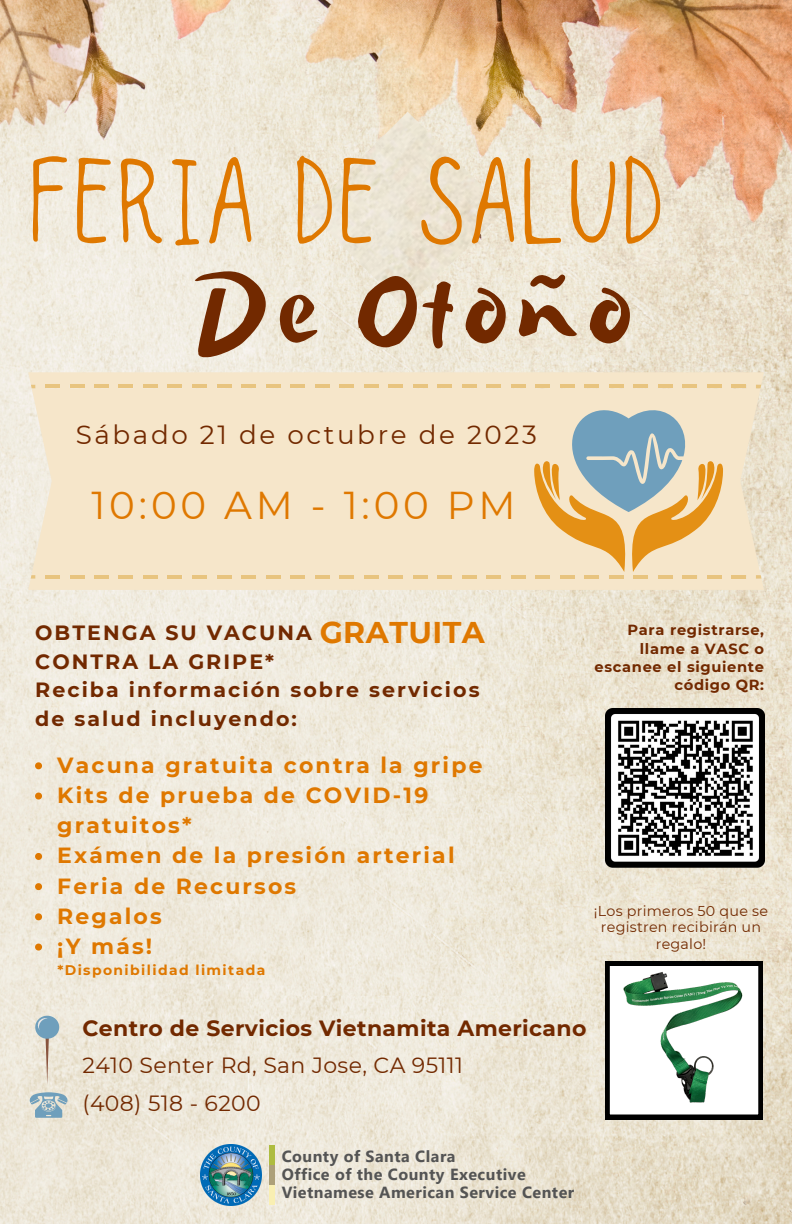
<style>
.page{position:relative;width:792px;height:1224px;background:#fff}
.page>*{position:absolute;margin:0;border:0;box-sizing:border-box;transform-origin:0 0}
.t1{font:110.4px "Beach Resort";letter-spacing:.105em;color:#722900}
.t2{font:101.8px "Seattle";color:#df7800}
.t3{font:38.8px "Montserrat";letter-spacing:.1em;color:#df7800}
.t4{font:700 30px "Montserrat";letter-spacing:.015em;color:#df7800}
.t5{font:26.2px "Montserrat";letter-spacing:.1em;color:#722900}
.t6{font:700 22px/30.2px "Montserrat";letter-spacing:.1em;color:#df7800}
.t7{font:22px "Montserrat";letter-spacing:.015em;color:#722900}
.t8{font:700 22px "Montserrat";letter-spacing:.015em;color:#722900}
.t9{font:700 20.6px/28.4px "Montserrat";letter-spacing:.1em;color:#722900}
.t10{font:700 16px "Segoe UI";letter-spacing:.03em;color:#545454}
.t11{font:700 14.6px/18.2px "Montserrat";letter-spacing:.045em;color:#722900;text-align:right}
.t12{font:14.2px/16.6px "Montserrat";letter-spacing:.015em;color:#722900;text-align:center}
.t13{font:700 14px "Montserrat";letter-spacing:.1em;color:#df7800}
</style>
<div class="page">
<img style="left:0;top:0;width:792px;height:1224px">
<img style="left:308px;top:112px;width:197px;height:197px">
<svg style="left:35px;top:1016px;width:24px;height:69px;background:#c8cdc9"></svg>
<svg style="left:29px;top:1092px;width:39px;height:26px"></svg>
<svg style="left:35px;top:762px;width:7px;height:7px"></svg>
<svg style="left:35px;top:793px;width:7px;height:7px"></svg>
<svg style="left:35px;top:853px;width:7px;height:7px"></svg>
<svg style="left:35px;top:883px;width:7px;height:7px"></svg>
<svg style="left:35px;top:913px;width:7px;height:7px"></svg>
<svg style="left:35px;top:944px;width:7px;height:7px"></svg>
<div style="left:28px;top:372px;width:736px;height:218px;background:#f6e6ca"></div>
<hr style="left:290px;top:385px;width:15px;height:3px;background:#e8c47f">
<hr style="left:266px;top:385px;width:14px;height:3px;background:#e8c47f">
<hr style="left:217px;top:385px;width:14px;height:3px;background:#e8c47f">
<hr style="left:266px;top:575px;width:14px;height:4px;background:#e8c47f">
<hr style="left:241px;top:575px;width:15px;height:4px;background:#e8c47f">
<hr style="left:241px;top:385px;width:15px;height:3px;background:#e8c47f">
<hr style="left:290px;top:575px;width:15px;height:4px;background:#e8c47f">
<hr style="left:364px;top:385px;width:15px;height:3px;background:#e8c47f">
<hr style="left:388px;top:575px;width:15px;height:4px;background:#e8c47f">
<hr style="left:315px;top:575px;width:14px;height:4px;background:#e8c47f">
<hr style="left:364px;top:575px;width:15px;height:4px;background:#e8c47f">
<hr style="left:339px;top:385px;width:15px;height:3px;background:#e8c47f">
<hr style="left:315px;top:385px;width:14px;height:3px;background:#e8c47f">
<hr style="left:339px;top:575px;width:15px;height:4px;background:#e8c47f">
<hr style="left:217px;top:575px;width:14px;height:4px;background:#e8c47f">
<hr style="left:119px;top:385px;width:14px;height:3px;background:#e8c47f">
<hr style="left:119px;top:575px;width:14px;height:4px;background:#e8c47f">
<hr style="left:94px;top:575px;width:15px;height:4px;background:#e8c47f">
<hr style="left:94px;top:385px;width:15px;height:3px;background:#e8c47f">
<hr style="left:70px;top:575px;width:14px;height:4px;background:#e8c47f">
<hr style="left:70px;top:385px;width:14px;height:3px;background:#e8c47f">
<hr style="left:143px;top:385px;width:15px;height:3px;background:#e8c47f">
<hr style="left:192px;top:575px;width:15px;height:4px;background:#e8c47f">
<hr style="left:143px;top:575px;width:15px;height:4px;background:#e8c47f">
<hr style="left:168px;top:385px;width:14px;height:3px;background:#e8c47f">
<hr style="left:192px;top:385px;width:15px;height:3px;background:#e8c47f">
<hr style="left:168px;top:575px;width:14px;height:4px;background:#e8c47f">
<hr style="left:388px;top:385px;width:15px;height:3px;background:#e8c47f">
<hr style="left:609px;top:575px;width:15px;height:4px;background:#e8c47f">
<hr style="left:584px;top:575px;width:15px;height:4px;background:#e8c47f">
<hr style="left:683px;top:575px;width:14px;height:4px;background:#e8c47f">
<hr style="left:633px;top:575px;width:15px;height:4px;background:#e8c47f">
<hr style="left:560px;top:575px;width:15px;height:4px;background:#e8c47f">
<hr style="left:658px;top:575px;width:15px;height:4px;background:#e8c47f">
<hr style="left:486px;top:385px;width:15px;height:3px;background:#e8c47f">
<hr style="left:437px;top:385px;width:15px;height:3px;background:#e8c47f">
<hr style="left:462px;top:575px;width:15px;height:4px;background:#e8c47f">
<hr style="left:413px;top:385px;width:15px;height:3px;background:#e8c47f">
<hr style="left:437px;top:575px;width:15px;height:4px;background:#e8c47f">
<hr style="left:462px;top:385px;width:15px;height:3px;background:#e8c47f">
<hr style="left:535px;top:575px;width:15px;height:4px;background:#e8c47f">
<hr style="left:511px;top:385px;width:15px;height:3px;background:#e8c47f">
<hr style="left:511px;top:575px;width:15px;height:4px;background:#e8c47f">
<hr style="left:413px;top:575px;width:15px;height:4px;background:#e8c47f">
<hr style="left:486px;top:575px;width:15px;height:4px;background:#e8c47f">
<hr style="left:732px;top:385px;width:14px;height:3px;background:#e8c47f">
<svg style="left:756px;top:385px;width:5px;height:3px"></svg>
<svg style="left:756px;top:575px;width:5px;height:4px"></svg>
<hr style="left:707px;top:575px;width:15px;height:4px;background:#e8c47f">
<hr style="left:732px;top:575px;width:14px;height:4px;background:#e8c47f">
<svg style="left:31px;top:575px;width:4px;height:4px"></svg>
<svg style="left:31px;top:385px;width:4px;height:3px"></svg>
<hr style="left:45px;top:575px;width:15px;height:4px;background:#e8c47f">
<hr style="left:45px;top:385px;width:15px;height:3px;background:#e8c47f">
<svg style="left:531px;top:385px;width:192px;height:187px;background:#d5c6a5"></svg>
<img style="left:605px;top:709px;width:159px;height:159px">
<img style="left:614px;top:717px;width:142px;height:144px">
<img style="left:200px;top:1145px;width:61px;height:61px">
<div style="left:269px;top:1145px;width:5px;height:20px;background:#aebc40"></div>
<div style="left:269px;top:1165px;width:5px;height:20px;background:#ada079"></div>
<div style="left:269px;top:1185px;width:5px;height:20px;background:#f9efb2"></div>
<svg style="left:605px;top:962px;width:158px;height:157px"></svg>
<img style="left:612px;top:929px;width:144px;height:192px">
<p class="t2" style="left:28px;top:155px;width:639px">FERIA DE SALUD</p>
<p class="t1" style="left:194px;top:250px;width:437px">De Otoño</p>
<p class="t5" style="left:76px;top:419px;width:463px">Sábado 21 de octubre de 2023</p>
<p class="t3" style="left:91px;top:481px;width:426px">10:00 AM - 1:00 PM</p>
<p class="t4" style="left:320px;top:614px;width:167px">GRATUITA</p>
<p class="t9" style="left:35px;top:619px;width:278px">OBTENGA SU VACUNA<br>CONTRA LA GRIPE*</p>
<p class="t9" style="left:35px;top:676px;width:446px">Reciba información sobre servicios de salud incluyendo:</p>
<p class="t6" style="left:57px;top:750px;width:427px">Vacuna gratuita contra la gripe</p>
<p class="t6" style="left:57px;top:780px;width:373px">Kits de prueba de COVID-19 gratuitos*</p>
<p class="t6" style="left:57px;top:840px;width:399px">Exámen de la presión arterial</p>
<p class="t6" style="left:57px;top:871px;width:241px">Feria de Recursos</p>
<p class="t6" style="left:57px;top:901px;width:106px">Regalos</p>
<p class="t6" style="left:57px;top:931px;width:97px">¡Y más!</p>
<p class="t13" style="left:57px;top:961px;width:209px">*Disponibilidad limitada</p>
<p class="t11" style="left:595px;top:621px;width:171px">Para registrarse, llame a VASC o escanee el siguiente código QR:</p>
<p class="t12" style="left:594px;top:902px;width:176px">¡Los primeros 50 que se registren recibirán un regalo!</p>
<p class="t8" style="left:82px;top:1014px;width:506px">Centro de Servicios Vietnamita Americano</p>
<p class="t7" style="left:82px;top:1052px;width:382px">2410 Senter Rd, San Jose, CA 95111</p>
<p class="t7" style="left:82px;top:1089px;width:180px">(408) 518 - 6200</p>
<p class="t10" style="left:282px;top:1145px;width:175px">County of Santa Clara</p>
<p class="t10" style="left:282px;top:1163px;width:246px">Office of the County Executive</p>
<p class="t10" style="left:282px;top:1181px;width:294px">Vietnamese American Service Center</p>
</div>
